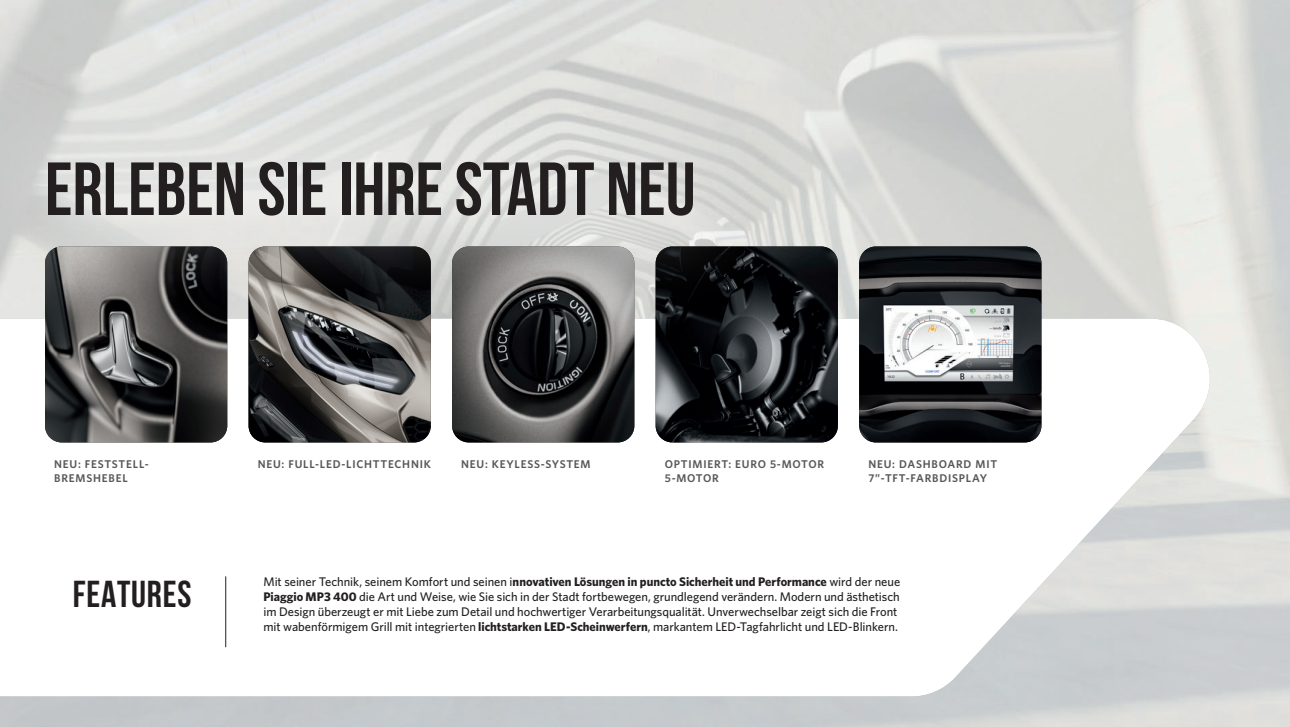
<style>
.page{position:relative;width:1290px;height:727px;background:#fff}
.page>*{position:absolute;margin:0;border:0;box-sizing:border-box;transform-origin:0 0}
.t1{font:700 75px "Bebas Neue";color:#231f20}
.t2{font:700 37.5px "Bebas Neue";letter-spacing:.02em;color:#231f20}
.t3{font:500 12.5px/15px "Whitney";letter-spacing:-.005em;color:#231f20}
.t4{font:600 11.25px/13.8px "Whitney";letter-spacing:.07em;color:#57585a}
.s1{font-weight:700}
</style>
<div class="page">
<img style="left:0;top:0;width:1290px;height:726px">
<img style="left:452px;top:297px;width:182px;height:145px">
<img style="left:45px;top:297px;width:182px;height:145px">
<img style="left:249px;top:297px;width:182px;height:145px">
<img style="left:656px;top:246px;width:182px;height:196px">
<img style="left:859px;top:246px;width:182px;height:196px">
<hr style="left:225px;top:576px;width:1px;height:71px;background:#231f20">
<svg style="left:0;top:80px;width:773px;height:217px;background:#c0c1bf"></svg>
<h1 class="t1" style="left:45px;top:148px;width:652px">ERLEBEN SIE IHRE STADT NEU</h1>
<p class="t4" style="left:54px;top:457px;width:96px">NEU: FESTSTELL-</p>
<p class="t4" style="left:258px;top:457px;width:175px">NEU: FULL-LED-LICHTTECHNIK</p>
<p class="t4" style="left:54px;top:471px;width:75px">BREMSHEBEL</p>
<p class="t4" style="left:461px;top:457px;width:131px">NEU: KEYLESS-SYSTEM</p>
<p class="t4" style="left:665px;top:457px;width:161px">OPTIMIERT: EURO 5-MOTOR<br>5-MOTOR</p>
<p class="t4" style="left:868px;top:457px;width:130px">NEU: DASHBOARD MIT<br>7”-TFT-FARBDISPLAY</p>
<h2 class="t2" style="left:73px;top:573px;width:120px">FEATURES</h2>
<p class="t3" style="left:263px;top:574px;width:638px">Mit seiner Technik, seinem Komfort und seinen i<span class="s1">nnovativen Lösungen in puncto Sicherheit und Performance</span> wird der neue <span class="s1">Piaggio MP3 400</span> die Art und Weise, wie Sie sich in der Stadt fortbewegen, grundlegend verändern. Modern und ästhetisch im Design überzeugt er mit Liebe zum Detail und hochwertiger Verarbeitungsqualität. Unverwechselbar zeigt sich die Front mit wabenförmigem Grill mit integrierten <span class="s1">lichtstarken LED-Scheinwerfern</span>, markantem LED-Tagfahrlicht und LED-Blinkern.</p>
</div>
